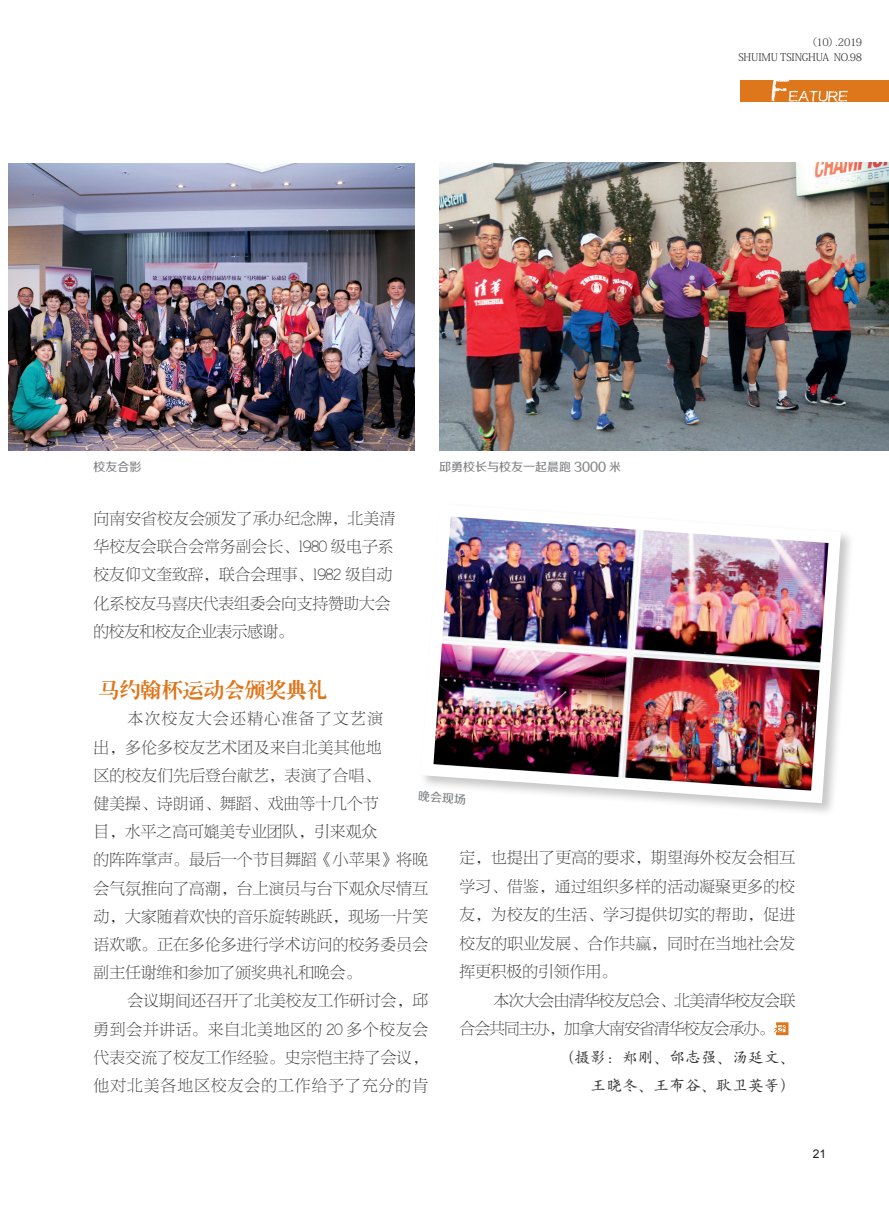
<style>
.page{position:relative;width:889px;height:1208px;background:#fff}
.page>*{position:absolute;margin:0;border:0;box-sizing:border-box;transform-origin:0 0}
.正文标题兰{font:21px "CT Lao Song SJ";letter-spacing:-.015em;color:#de761b}
.正文字体{font:15.75px/28.2px "FZNBSJW GB1 0";letter-spacing:.01em;color:#312f30;text-align:justify}
.正文字体-2{font:15.75px/28.5px "FZNBSJW GB1 0";letter-spacing:-.045em;color:#312f30}
.正文字体-3{font:15.75px "H Yc 1 gj";color:#312f30}
.图注{font:12px "FZZZHUNHJW GB1 0";color:#808285}
.t1{font:12px "Arial";color:#231f20}
.t2{font:10.5px/15px "Adobe Fangsong Std";letter-spacing:-.03em;color:#312f30;text-align:right}
</style>
<div class="page">
<svg style="left:740px;top:80px;width:149px;height:22px;background:#e18230"></svg>
<img style="left:439px;top:163px;width:450px;height:288px">
<div style="left:774px;top:1022px;width:14px;height:13px;border:3px solid #de761b"></div>
<svg style="left:773px;top:1024px;width:14px;height:10px"></svg>
<img style="left:424px;top:516px;width:423px;height:293px">
<img style="left:9px;top:163px;width:406px;height:288px">
<p class="t2" style="left:738px;top:35px;width:125px">（10）.2019<br>SHUIMU TSINGHUA NO.98</p>
<p class="图注" style="left:94px;top:460px;width:49px">校友合影</p>
<p class="图注" style="left:439px;top:460px;width:183px">邱勇校长与校友一起晨跑 3000 米</p>
<p class="正文字体" style="left:94px;top:505px;width:303px;text-align:left">向南安省校友会颁发了承办纪念牌，北美清华校友会联合会常务副会长、1980 级电子系校友仰文奎致辞，联合会理事、1982 级自动化系校友马喜庆代表组委会向支持赞助大会的校友和校友企业表示感谢。</p>
<p class="正文标题兰" style="left:99px;top:679px;width:230px">马约翰杯运动会颁奖典礼</p>
<p class="正文字体" style="left:94px;top:705px;width:336px;text-align:left;text-indent:34px">本次校友大会还精心准备了文艺演<br>出，多伦多校友艺术团及来自北美其他地<br>区的校友们先后登台献艺，表演了合唱、<br>健美操、诗朗诵、舞蹈、戏曲等十几个节<br>目，水平之高可媲美专业团队，引来观众<br>的阵阵掌声。最后一个节目舞蹈《小苹果》将晚会气氛推向了高潮，台上演员与台下观众尽情互动，大家随着欢快的音乐旋转跳跃，现场一片笑语欢歌。正在多伦多进行学术访问的校务委员会副主任谢维和参加了颁奖典礼和晚会。</p>
<p class="正文字体" style="left:94px;top:987px;width:336px;text-indent:34px">会议期间还召开了北美校友工作研讨会，邱勇到会并讲话。来自北美地区的 20 多个校友会代表交流了校友工作经验。史宗恺主持了会议，他对北美各地区校友会的工作给予了充分的肯</p>
<p class="图注" style="left:419px;top:789px;width:49px;rotate:4deg">晚会现场</p>
<p class="正文字体" style="left:459px;top:844px;width:337px">定，也提出了更高的要求，期望海外校友会相互学习、借鉴，通过组织多样的活动凝聚更多的校友，为校友的生活、学习提供切实的帮助，促进校友的职业发展、合作共赢，同时在当地社会发挥更积极的引领作用。</p>
<p class="正文字体-2" style="left:459px;top:986px;width:337px;text-indent:34px">本次大会由清华校友总会、北美清华校友会联合会共同主办，加拿大南安省清华校友会承办。</p>
<p class="正文字体-3" style="left:559px;top:1049px;width:238px">（摄影：郑刚、邰志强、汤延文、</p>
<p class="正文字体-3" style="left:590px;top:1077px;width:206px">王晓冬、王布谷、耿卫英等）</p>
<p class="t1" style="left:813px;top:1145px;width:15px">21</p>
</div>
